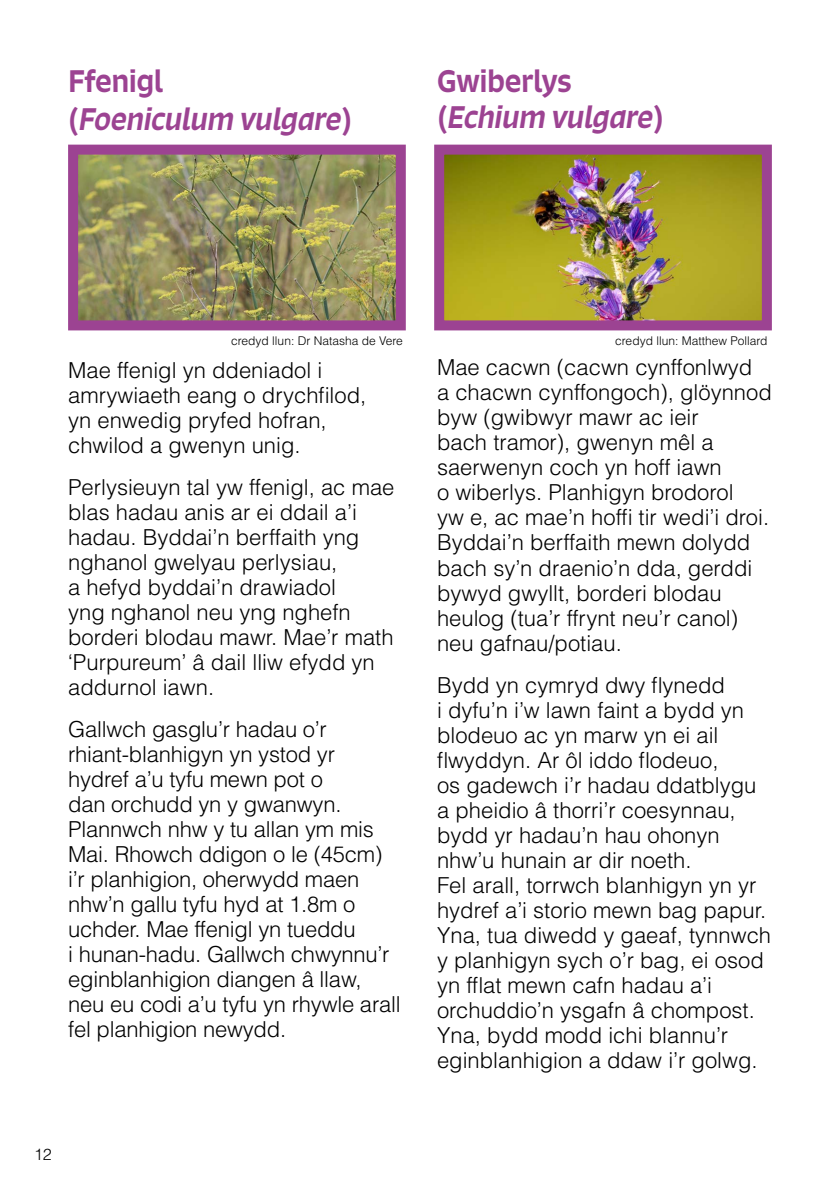
<style>
.page{position:relative;width:840px;height:1191px;background:#fff}
.page>*{position:absolute;margin:0;border:0;box-sizing:border-box;transform-origin:0 0}
.H3_names_of_plants_purple{font:italic 500 30px/38.4px "Signo";letter-spacing:-.02em;color:#9c4392}
.p_Main_Text_11{font:300 22px/25px "Helvetica LT Std";color:#000}
.t1{font:300 16px "Helvetica LT Std";color:#000}
.p_Image_Credits{font:300 12px "Helvetica LT Std";color:#000}
.s1{font-style:normal}
</style>
<div class="page">
<img style="left:79px;top:156px;width:315px;height:163px">
<div style="left:68px;top:145px;width:337px;height:185px;border:10px solid #9c4392"></div>
<img style="left:445px;top:156px;width:315px;height:163px">
<div style="left:434px;top:145px;width:337px;height:185px;border:10px solid #9c4392"></div>
<h3 class="H3_names_of_plants_purple" style="left:68px;top:61px;width:285px"><span class="s1">Ffenigl<br>(</span>Foeniculum vulgare<span class="s1">)</span></h3>
<h3 class="H3_names_of_plants_purple" style="left:437px;top:62px;width:228px;line-height:36px"><span class="s1">Gwiberlys (</span>Echium vulgare<span class="s1">)</span></h3>
<p class="p_Image_Credits" style="left:231px;top:333px;width:173px">credyd llun: Dr Natasha de Vere</p>
<p class="p_Image_Credits" style="left:615px;top:333px;width:154px">credyd llun: Matthew Pollard</p>
<p class="p_Main_Text_11" style="left:68px;top:357px;width:299px">Mae ffenigl yn ddeniadol i amrywiaeth eang o drychfilod, yn enwedig pryfed hofran, chwilod a gwenyn unig.</p>
<p class="p_Main_Text_11" style="left:68px;top:474px;width:328px">Perlysieuyn tal yw ffenigl, ac mae blas hadau anis ar ei ddail a’i hadau. Byddai’n berffaith yng nghanol gwelyau perlysiau,<br>a hefyd byddai’n drawiadol<br>yng nghanol neu yng nghefn borderi blodau mawr. Mae’r math ‘Purpureum’ â dail lliw efydd yn addurnol iawn.</p>
<p class="p_Main_Text_11" style="left:68px;top:716px;width:334px">Gallwch gasglu’r hadau o’r rhiant-blanhigyn yn ystod yr hydref a’u tyfu mewn pot o<br>dan orchudd yn y gwanwyn.<br>Plannwch nhw y tu allan ym mis<br>Mai. Rhowch ddigon o le (45cm) i’r planhigion, oherwydd maen nhw’n gallu tyfu hyd at 1.8m o uchder. Mae ffenigl yn tueddu<br>i hunan-hadu. Gallwch chwynnu’r eginblanhigion diangen â llaw, neu eu codi a’u tyfu yn rhywle arall fel planhigion newydd.</p>
<p class="p_Main_Text_11" style="left:437px;top:355px;width:336px">Mae cacwn (cacwn cynffonlwyd<br>a chacwn cynffongoch), glöynnod byw (gwibwyr mawr ac ieir<br>bach tramor), gwenyn mêl a saerwenyn coch yn hoff iawn<br>o wiberlys. Planhigyn brodorol<br>yw e, ac mae’n hoffi tir wedi’i droi.<br>Byddai’n berffaith mewn dolydd bach sy’n draenio’n dda, gerddi bywyd gwyllt, borderi blodau heulog (tua’r ffrynt neu’r canol) neu gafnau/potiau.</p>
<p class="p_Main_Text_11" style="left:437px;top:672px;width:335px">Bydd yn cymryd dwy flynedd<br>i dyfu’n i’w lawn faint a bydd yn blodeuo ac yn marw yn ei ail flwyddyn. Ar ôl iddo flodeuo,<br>os gadewch i’r hadau ddatblygu a pheidio â thorri’r coesynnau, bydd yr hadau’n hau ohonyn nhw’u hunain ar dir noeth.<br>Fel arall, torrwch blanhigyn yn yr hydref a’i storio mewn bag papur.<br>Yna, tua diwedd y gaeaf, tynnwch y planhigyn sych o’r bag, ei osod yn fflat mewn cafn hadau a’i orchuddio’n ysgafn â chompost.<br>Yna, bydd modd ichi blannu’r eginblanhigion a ddaw i’r golwg.</p>
<p class="t1" style="left:34px;top:1143px;width:19px">12</p>
</div>
